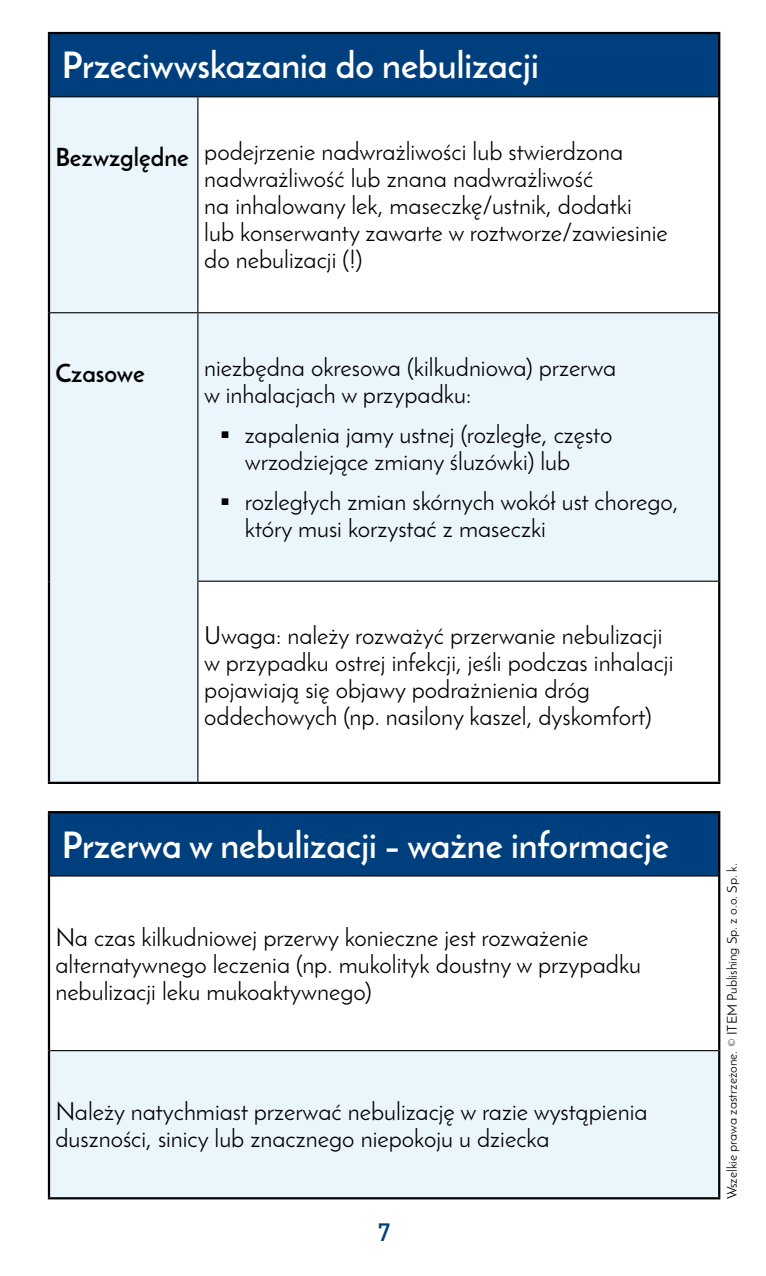
<style>
.page{position:relative;width:766px;height:1276px;background:#fff}
.page>*{position:absolute;margin:0;border:0;box-sizing:border-box;transform-origin:0 0}
.t1{font:700 36px "Josefin Sans";color:#fff}
.t2{font:24.75px/27px "Josefin Sans";color:#000}
.t3{font:700 24.75px "Josefin Sans";letter-spacing:-.005em;color:#000}
.t4{font:500 24.75px "DIN Pro";color:#003f7d}
.t5{font:13.5px "Josefin Sans";color:#000}
.s1{font-weight:700}
.s2{font-family:"Lato"}
</style>
<div class="page">
<div style="left:49px;top:33px;width:670px;height:64px;background:#003f7d"></div>
<div style="left:50px;top:97px;width:147px;height:684px;background:#ebf6fc"></div>
<svg style="left:198px;top:97px;width:520px;height:684px"></svg>
<hr style="left:50px;top:96px;width:148px;height:1px;background:#000">
<hr style="left:198px;top:96px;width:520px;height:1px;background:#000">
<hr style="left:197px;top:97px;width:1px;height:215px;background:#000">
<hr style="left:50px;top:312px;width:148px;height:1px;background:#000">
<hr style="left:198px;top:312px;width:520px;height:1px;background:#000">
<hr style="left:197px;top:313px;width:1px;height:267px;background:#000">
<hr style="left:197px;top:580px;width:521px;height:2px;background:#000">
<hr style="left:197px;top:582px;width:1px;height:199px;background:#000">
<hr style="left:48px;top:781px;width:150px;height:3px;background:#000">
<hr style="left:198px;top:781px;width:522px;height:3px;background:#000">
<hr style="left:48px;top:32px;width:150px;height:2px;background:#000">
<hr style="left:48px;top:34px;width:2px;height:63px;background:#000">
<hr style="left:198px;top:32px;width:522px;height:2px;background:#000">
<hr style="left:718px;top:34px;width:2px;height:63px;background:#000">
<hr style="left:48px;top:97px;width:2px;height:216px;background:#000">
<hr style="left:718px;top:97px;width:2px;height:216px;background:#000">
<hr style="left:48px;top:313px;width:2px;height:268px;background:#000">
<hr style="left:48px;top:581px;width:2px;height:200px;background:#000">
<hr style="left:718px;top:313px;width:2px;height:268px;background:#000">
<hr style="left:718px;top:581px;width:2px;height:200px;background:#000">
<div style="left:49px;top:812px;width:670px;height:64px;background:#003f7d"></div>
<div style="left:49px;top:1050px;width:670px;height:148px;background:#ebf6fc"></div>
<hr style="left:50px;top:875px;width:668px;height:1px;background:#000">
<hr style="left:50px;top:1050px;width:668px;height:1px;background:#000">
<hr style="left:48px;top:811px;width:672px;height:2px;background:#000">
<hr style="left:48px;top:813px;width:2px;height:63px;background:#000">
<hr style="left:718px;top:813px;width:2px;height:63px;background:#000">
<hr style="left:48px;top:876px;width:2px;height:174px;background:#000">
<hr style="left:718px;top:876px;width:2px;height:174px;background:#000">
<hr style="left:48px;top:1050px;width:2px;height:147px;background:#000">
<hr style="left:718px;top:1050px;width:2px;height:147px;background:#000">
<hr style="left:48px;top:1197px;width:672px;height:2px;background:#000">
<h1 class="t1" style="left:62px;top:43px;width:478px">Przeciwwskazania do nebulizacji</h1>
<p class="t2" style="left:204px;top:138px;width:465px;text-indent:-149px"><span class="s1">Bezwzględne</span> podejrzenie nadwrażliwości lub stwierdzona nadwrażliwość lub znana nadwrażliwość<br>na inhalowany lek, maseczkę/ustnik, dodatki<br>lub konserwanty zawarte w roztworze/zawiesinie do nebulizacji (!)</p>
<p class="t3" style="left:55px;top:358px;width:91px">Czasowe</p>
<p class="t2" style="left:204px;top:354px;width:413px">niezbędna okresowa (kilkudniowa) przerwa w inhalacjach w przypadku:</p>
<p class="t2" style="left:245px;top:420px;width:369px;text-indent:-25px"><span class="s2">▪</span> zapalenia jamy ustnej (rozległe, często wrzodziejące zmiany śluzówki) lub</p>
<p class="t2" style="left:245px;top:487px;width:435px;text-indent:-25px"><span class="s2">▪</span> rozległych zmian skórnych wokół ust chorego, który musi korzystać z maseczki</p>
<p class="t2" style="left:204px;top:622px;width:470px">Uwaga: należy rozważyć przerwanie nebulizacji w przypadku ostrej infekcji, jeśli podczas inhalacji pojawiają się objawy podrażnienia dróg oddechowych (np. nasilony kaszel, dyskomfort)</p>
<h1 class="t1" style="left:62px;top:822px;width:608px">Przerwa w nebulizacji – ważne informacje</h1>
<p class="t2" style="left:55px;top:923px;width:587px">Na czas kilkudniowej przerwy konieczne jest rozważenie alternatywnego leczenia (np. mukolityk doustny w przypadku nebulizacji leku mukoaktywnego)</p>
<p class="t2" style="left:55px;top:1098px;width:593px">Należy natychmiast przerwać nebulizację w razie wystąpienia duszności, sinicy lub znacznego niepokoju u dziecka</p>
<p class="t4" style="left:377px;top:1215px;width:15px">7</p>
<p class="t5" style="left:723px;top:1199px;width:337px;rotate:-90deg">Wszelkie prawa zastrzeżone. © ITEM Publishing Sp. z o.o. Sp. k.</p>
</div>
